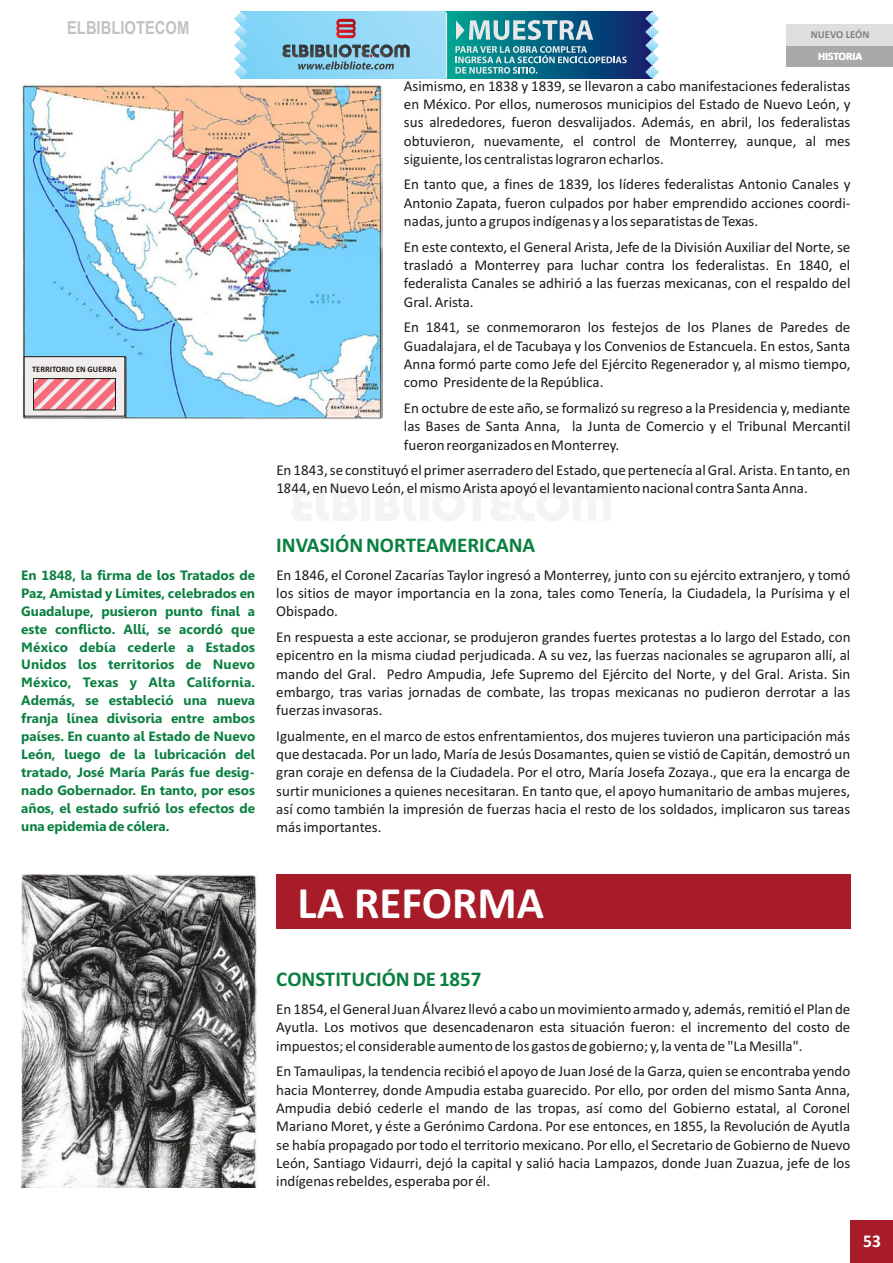
<style>
.page{position:relative;width:893px;height:1263px;background:#fff}
.page>*{position:absolute;margin:0;border:0;box-sizing:border-box;transform-origin:0 0}
.t1{font:700 45px "Calibri";color:#fff}
.t2{font:700 21px "Calibri";color:#0a8040}
.t3{font:700 18px "Arial Narrow";color:#c2c2c2}
.t4{font:700 18px "Calibri";color:#fff}
.t5{font:15px/18.3px "Calibri";color:#1f1a17;text-align:justify}
.t6{font:700 13.5px/17.9px "Gisha";color:#0a8040;text-align:justify}
.t7{font:700 11.25px "Calibri";color:#fff}
.t8{font:700 10.65px "Calibri";color:#828282}
.t9{font:700 8.4px "Calibri";color:#1f1a17}
</style>
<div class="page">
<div style="left:787px;top:45px;width:106px;height:22px;background:#aba8a8"></div>
<div style="left:850px;top:1220px;width:43px;height:43px;background:#a81c29"></div>
<div style="left:787px;top:24px;width:106px;height:21px;background:#dedede"></div>
<img style="left:22px;top:83px;width:361px;height:336px">
<div style="left:24px;top:356px;width:101px;height:60px;background:#f0eded;border:1px solid #1f1a17"></div>
<svg style="left:35px;top:380px;width:79px;height:28px"></svg>
<div style="left:33px;top:378px;width:83px;height:32px;border:1px solid #1f1a17"></div>
<div style="left:276px;top:875px;width:574px;height:54px;background:#a81c29"></div>
<img style="left:21px;top:875px;width:236px;height:313px">
<svg style="left:248px;top:12px;width:198px;height:67px;background:#8fd8f7"></svg>
<svg style="left:292px;top:490px;width:65px;height:31px"></svg>
<div style="left:362px;top:489px;width:8px;height:32px;background:#f4f4f4"></div>
<svg style="left:376px;top:490px;width:40px;height:31px"></svg>
<div style="left:420px;top:489px;width:8px;height:32px;background:#f4f4f4"></div>
<svg style="left:433px;top:489px;width:178px;height:32px"></svg>
<div style="left:446px;top:12px;width:206px;height:67px;background:linear-gradient(to right,#00a694,#0c1f6e)"></div>
<svg style="left:234px;top:12px;width:14px;height:67px"></svg>
<svg style="left:645px;top:12px;width:14px;height:67px"></svg>
<svg style="left:336px;top:19px;width:20px;height:19px"></svg>
<svg style="left:281px;top:44px;width:129px;height:26px;background:#6e9bae"></svg>
<svg style="left:455px;top:46px;width:172px;height:28px;background:#3d859c"></svg>
<svg style="left:456px;top:20px;width:137px;height:20px;background:#70aab6"></svg>
<hr style="left:446px;top:13px;width:1px;height:66px;background:#e6e7e9">
<p class="t3" style="left:67px;top:21px;width:124px">ELBIBLIOTECOM</p>
<p class="t9" style="left:32px;top:366px;width:86px">TERRITORIO EN GUERRA</p>
<p class="t6" style="left:21px;top:567px;width:236px">En 1848, la firma de los Tratados de Paz, Amistad y Límites, celebrados en Guadalupe, pusieron punto final a este conflicto. Allí, se acordó que México debía cederle a Estados Unidos los territorios de Nuevo México, Texas y Alta California.<br>Además, se estableció una nueva franja línea divisoria entre ambos países. En cuanto al Estado de Nuevo León, luego de la lubricación del tratado, José María Parás fue desig&shy;nado Gobernador. En tanto, por esos años, el estado sufrió los efectos de una epidemia de cólera.</p>
<p class="t8" style="left:811px;top:30px;width:60px">NUEVO LEÓN</p>
<p class="t7" style="left:818px;top:51px;width:46px">HISTORIA</p>
<p class="t5" style="left:404px;top:78px;width:448px">Asimismo, en 1838 y 1839, se llevaron a cabo manifestaciones federalistas en México. Por ellos, numerosos municipios del Estado de Nuevo León, y sus alrededores, fueron desvalijados. Además, en abril, los federalistas obtuvieron, nuevamente, el control de Monterrey, aunque, al mes siguiente, los centralistas lograron echarlos.</p>
<p class="t5" style="left:404px;top:177px;width:448px">En tanto que, a fines de 1839, los líderes federalistas Antonio Canales y Antonio Zapata, fueron culpados por haber emprendido acciones coordi&shy;nadas, junto a grupos indígenas y a los separatistas de Texas.</p>
<p class="t5" style="left:404px;top:239px;width:448px">En este contexto, el General Arista, Jefe de la División Auxiliar del Norte, se trasladó a Monterrey para luchar contra los federalistas. En 1840, el federalista Canales se adhirió a las fuerzas mexicanas, con el respaldo del Gral. Arista.</p>
<p class="t5" style="left:404px;top:319px;width:448px">En 1841, se conmemoraron los festejos de los Planes de Paredes de Guadalajara, el de Tacubaya y los Convenios de Estancuela. En estos, Santa Anna formó parte como Jefe del Ejército Regenerador y, al mismo tiempo, como Presidente de la República.</p>
<p class="t5" style="left:404px;top:400px;width:448px">En octubre de este año, se formalizó su regreso a la Presidencia y, mediante las Bases de Santa Anna, la Junta de Comercio y el Tribunal Mercantil fueron reorganizados en Monterrey.</p>
<p class="t5" style="left:276px;top:462px;width:576px">En 1843, se constituyó el primer aserradero del Estado, que pertenecía al Gral. Arista. En tanto, en<br>1844, en Nuevo León, el mismo Arista apoyó el levantamiento nacional contra Santa Anna.</p>
<h2 class="t2" style="left:276px;top:536px;width:261px">INVASIÓN NORTEAMERICANA</h2>
<p class="t5" style="left:276px;top:567px;width:576px">En 1846, el Coronel Zacarías Taylor ingresó a Monterrey, junto con su ejército extranjero, y tomó los sitios de mayor importancia en la zona, tales como Tenería, la Ciudadela, la Purísima y el Obispado.</p>
<p class="t5" style="left:276px;top:629px;width:576px">En respuesta a este accionar, se produjeron grandes fuertes protestas a lo largo del Estado, con epicentro en la misma ciudad perjudicada. A su vez, las fuerzas nacionales se agruparon allí, al mando del Gral. Pedro Ampudia, Jefe Supremo del Ejército del Norte, y del Gral. Arista. Sin embargo, tras varias jornadas de combate, las tropas mexicanas no pudieron derrotar a las fuerzas invasoras.</p>
<p class="t5" style="left:276px;top:728px;width:576px">Igualmente, en el marco de estos enfrentamientos, dos mujeres tuvieron una participación más que destacada. Por un lado, María de Jesús Dosamantes, quien se vistió de Capitán, demostró un gran coraje en defensa de la Ciudadela. Por el otro, María Josefa Zozaya., que era la encarga de surtir municiones a quienes necesitaran. En tanto que, el apoyo humanitario de ambas mujeres, así como también la impresión de fuerzas hacia el resto de los soldados, implicaron sus tareas más importantes.</p>
<h1 class="t1" style="left:298px;top:884px;width:248px">LA REFORMA</h1>
<h2 class="t2" style="left:276px;top:970px;width:207px">CONSTITUCIÓN DE 1857</h2>
<p class="t5" style="left:276px;top:1001px;width:576px">En 1854, el General Juan Álvarez llevó a cabo un movimiento armado y, además, remitió el Plan de Ayutla. Los motivos que desencadenaron esta situación fueron: el incremento del costo de impuestos; el considerable aumento de los gastos de gobierno; y, la venta de "La Mesilla".</p>
<p class="t5" style="left:276px;top:1063px;width:576px">En Tamaulipas, la tendencia recibió el apoyo de Juan José de la Garza, quien se encontraba yendo hacia Monterrey, donde Ampudia estaba guarecido. Por ello, por orden del mismo Santa Anna, Ampudia debió cederle el mando de las tropas, así como del Gobierno estatal, al Coronel Mariano Moret, y éste a Gerónimo Cardona. Por ese entonces, en 1855, la Revolución de Ayutla se había propagado por todo el territorio mexicano. Por ello, el Secretario de Gobierno de Nuevo León, Santiago Vidaurri, dejó la capital y salió hacia Lampazos, donde Juan Zuazua, jefe de los indígenas rebeldes, esperaba por él.</p>
<p class="t4" style="left:863px;top:1234px;width:19px">37</p>
<p class="t4" style="left:863px;top:1234px;width:19px">53</p>
</div>
